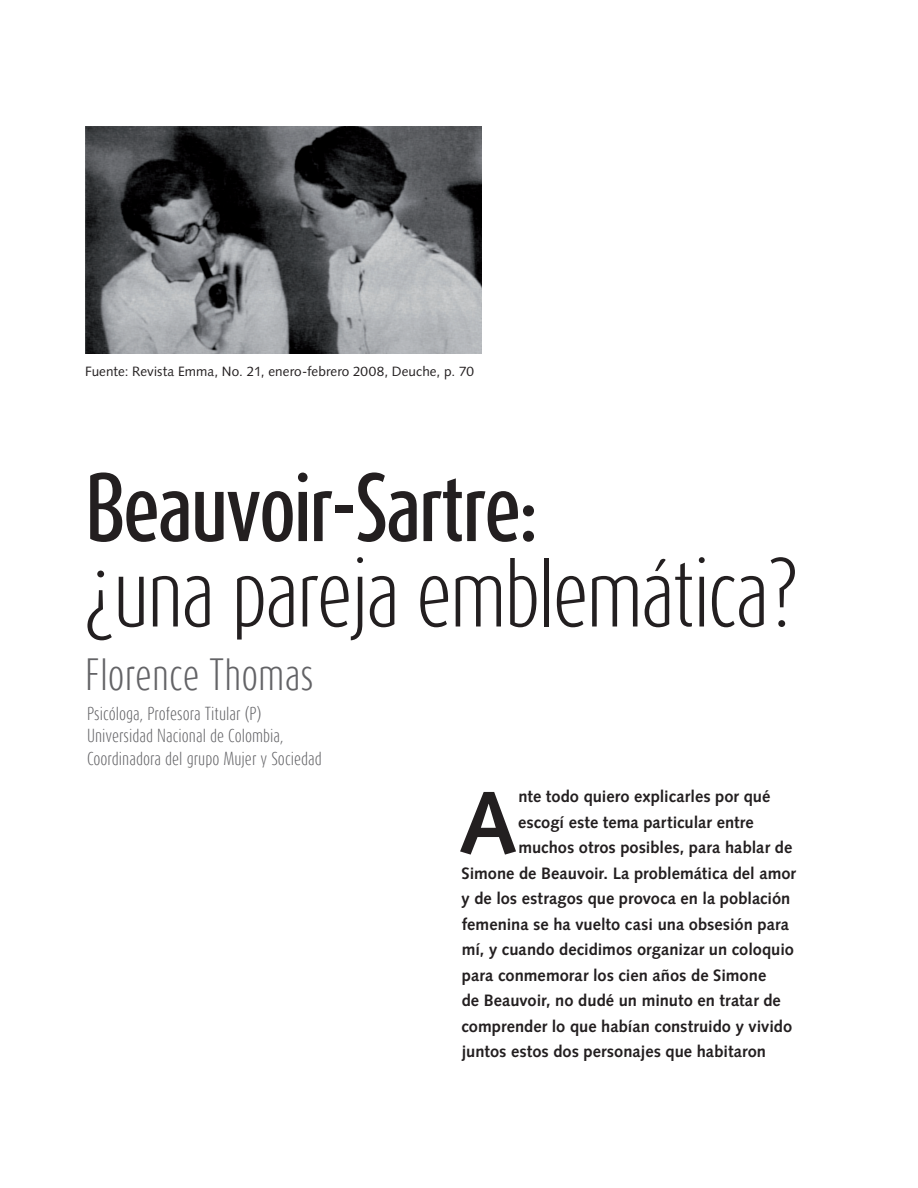
<style>
.page{position:relative;width:918px;height:1188px;background:#fff}
.page>*{position:absolute;margin:0;border:0;box-sizing:border-box;transform-origin:0 0}
.primer_parrafo_texto{font:700 88.8px "Syntax LT Std";color:#231f20}
._2_titulo{font:300 81.6px "Dax Compact";letter-spacing:-.035em;color:#231f20}
._1_titulo{font:500 80.55px "Dax Compact";letter-spacing:-.035em;color:#231f20}
.titu_autor_y_cita{font:300 37.5px "Dax Compact";color:#636366}
.primer_parrafo_texto-2{font:700 16.5px "Syntax LT Std";color:#231f20}
.dedicacion_autor{font:300 15.6px/22.5px "Dax Compact";color:#636366}
.pie_de_foto{font:13.5px "Syntax LT Std";letter-spacing:.005em;color:#231f20}
</style>
<div class="page">
<img style="left:85px;top:127px;width:396px;height:227px">
<p class="pie_de_foto" style="left:85px;top:364px;width:390px">Fuente: Revista Emma, No. 21, enero-febrero 2008, Deuche, p. 70</p>
<p class="_1_titulo" style="left:85px;top:456px;width:455px">Beauvoir-Sartre:</p>
<p class="_2_titulo" style="left:83px;top:540px;width:718px">¿una pareja emblemática?</p>
<p class="titu_autor_y_cita" style="left:85px;top:651px;width:230px">Florence Thomas</p>
<p class="dedicacion_autor" style="left:87px;top:702px;width:236px">Psicóloga, Profesora Titular (P)<br>Universidad Nacional de Colombia,<br>Coordinadora del grupo Mujer y Sociedad</p>
<p class="primer_parrafo_texto" style="left:458px;top:772px;width:61px">A</p>
<p class="primer_parrafo_texto-2" style="left:518px;top:787px;width:253px">nte todo quiero explicarles por qué</p>
<p class="primer_parrafo_texto-2" style="left:518px;top:813px;width:237px">escogí este tema particular entre</p>
<p class="primer_parrafo_texto-2" style="left:518px;top:838px;width:275px">muchos otros posibles, para hablar de</p>
<p class="primer_parrafo_texto-2" style="left:461px;top:864px;width:336px">Simone de Beauvoir. La problemática del amor</p>
<p class="primer_parrafo_texto-2" style="left:462px;top:889px;width:330px">y de los estragos que provoca en la población</p>
<p class="primer_parrafo_texto-2" style="left:462px;top:915px;width:329px">femenina se ha vuelto casi una obsesión para</p>
<p class="primer_parrafo_texto-2" style="left:462px;top:940px;width:334px">mí, y cuando decidimos organizar un coloquio</p>
<p class="primer_parrafo_texto-2" style="left:462px;top:966px;width:306px">para conmemorar los cien años de Simone</p>
<p class="primer_parrafo_texto-2" style="left:462px;top:991px;width:321px">de Beauvoir, no dudé un minuto en tratar de</p>
<p class="primer_parrafo_texto-2" style="left:461px;top:1017px;width:332px">comprender lo que habían construido y vivido</p>
<p class="primer_parrafo_texto-2" style="left:462px;top:1042px;width:306px">juntos estos dos personajes que habitaron</p>
</div>
